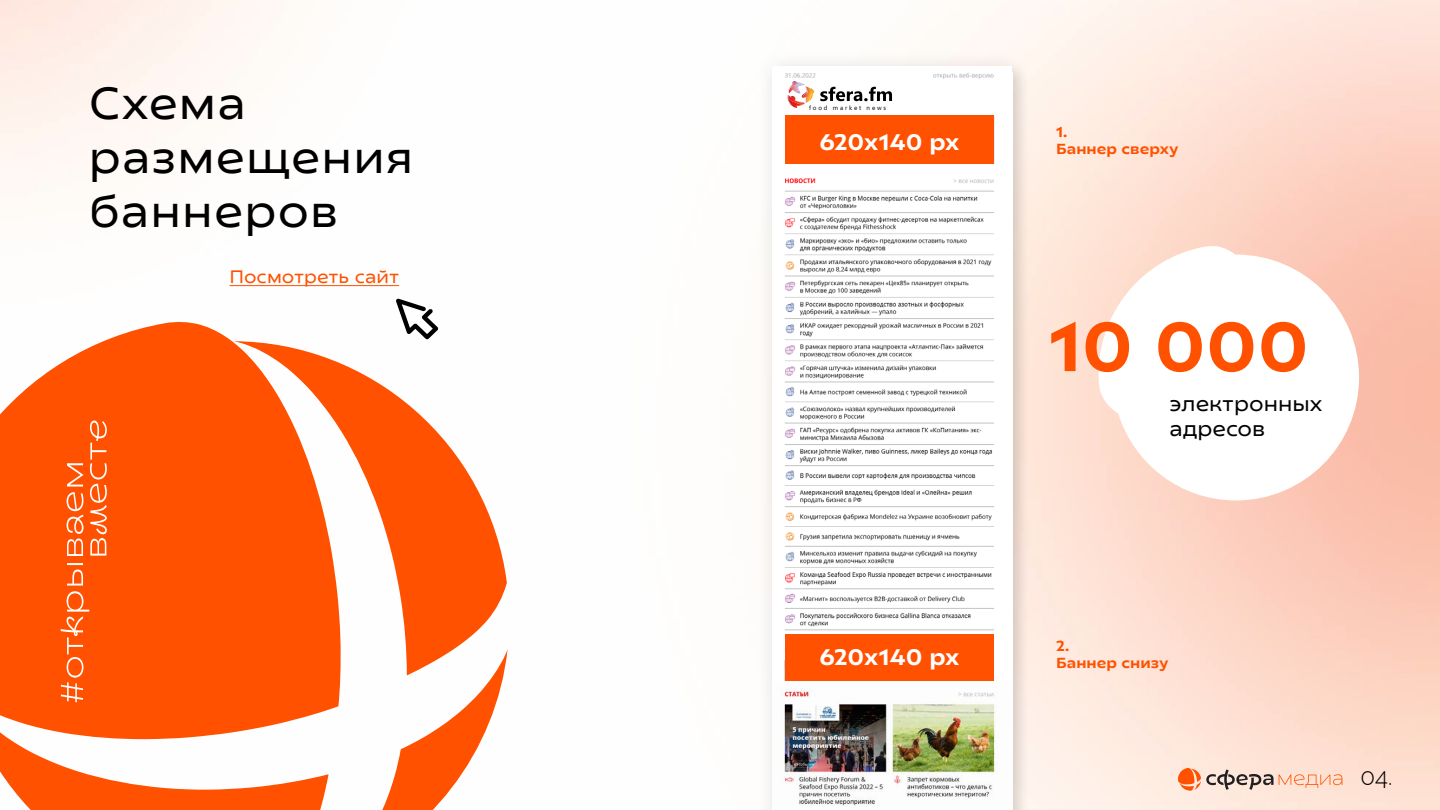
<style>
.page{position:relative;width:1440px;height:810px;background:#fff}
.page>*{position:absolute;margin:0;border:0;box-sizing:border-box;transform-origin:0 0}
.t1{font:700 69px "Transforma Sans Trial";color:#ff5100}
.t2{font:500 45px/54px "Transforma Sans Trial";letter-spacing:.025em;color:#000}
.t3{font:100 24px "Raleway";color:#000}
.t4{font:700 22.5px "Transforma Sans Trial";letter-spacing:-.005em;color:#fff}
.t5{font:500 21px/25.2px "Transforma Sans Trial";color:#000}
.t6{font:500 18px "Transforma Sans Trial";color:#ff5100}
.t7{font:700 14.55px/17.5px "Transforma Sans Trial";color:#ff5100}
.t8{font:6.3px "Segoe UI";letter-spacing:.29em;color:#000}
</style>
<div class="page">
<svg style="left:1178px;top:768px;width:164px;height:23px;background:#e6bda9"></svg>
<svg style="left:1093px;top:246px;width:266px;height:254px"></svg>
<svg style="left:0;top:321px;width:234px;height:242px;background:#fe6720"></svg>
<svg style="left:234px;top:341px;width:270px;height:222px;fill:#ff5100"></svg>
<svg style="left:0;top:563px;width:508px;height:247px"></svg>
<svg style="left:67px;top:463px;width:16px;height:93px"></svg>
<svg style="left:90px;top:421px;width:17px;height:135px;background:#ff7d41"></svg>
<div style="left:754px;top:48px;width:277px;height:762px;background:#fdfaf7"></div>
<div style="left:769px;top:62px;width:261px;height:637px;background:#000;opacity:.1"></div>
<img style="left:772px;top:72px;width:240px;height:605px">
<div style="left:769px;top:677px;width:261px;height:133px;background:#000;opacity:.1"></div>
<div style="left:786px;top:115px;width:208px;height:49px;background:#ff5100"></div>
<div style="left:785px;top:635px;width:209px;height:46px;background:#ff5100"></div>
<div style="left:784px;top:80px;width:124px;height:31px;background:#fff"></div>
<svg style="left:820px;top:87px;width:72px;height:14px"></svg>
<svg style="left:787px;top:81px;width:27px;height:27px"></svg>
<hr style="left:230px;top:285px;width:169px;height:1px;background:#ff5100">
<svg style="left:396px;top:299px;width:42px;height:40px"></svg>
<h2 class="t2" style="left:89px;top:76px;width:159px">Схема</h2>
<h2 class="t2" style="left:89px;top:130px;width:326px">размещения баннеров</h2>
<p class="t6" style="left:230px;top:266px;width:171px">Посмотреть сайт</p>
<p class="t8" style="left:809px;top:102px;width:79px">food market news</p>
<h3 class="t4" style="left:819px;top:128px;width:142px">620х140 px</h3>
<h3 class="t4" style="left:819px;top:643px;width:142px">620х140 px</h3>
<p class="t7" style="left:1056px;top:123px;width:124px">1.<br>Баннер сверху</p>
<h1 class="t1" style="left:1049px;top:303px;width:262px">10 000</h1>
<h3 class="t5" style="left:1170px;top:390px;width:154px">электронных адресов</h3>
<p class="t7" style="left:1056px;top:637px;width:114px">2.<br>Баннер снизу</p>
<h3 class="t3" style="left:1360px;top:757px;width:33px">04.</h3>
</div>
